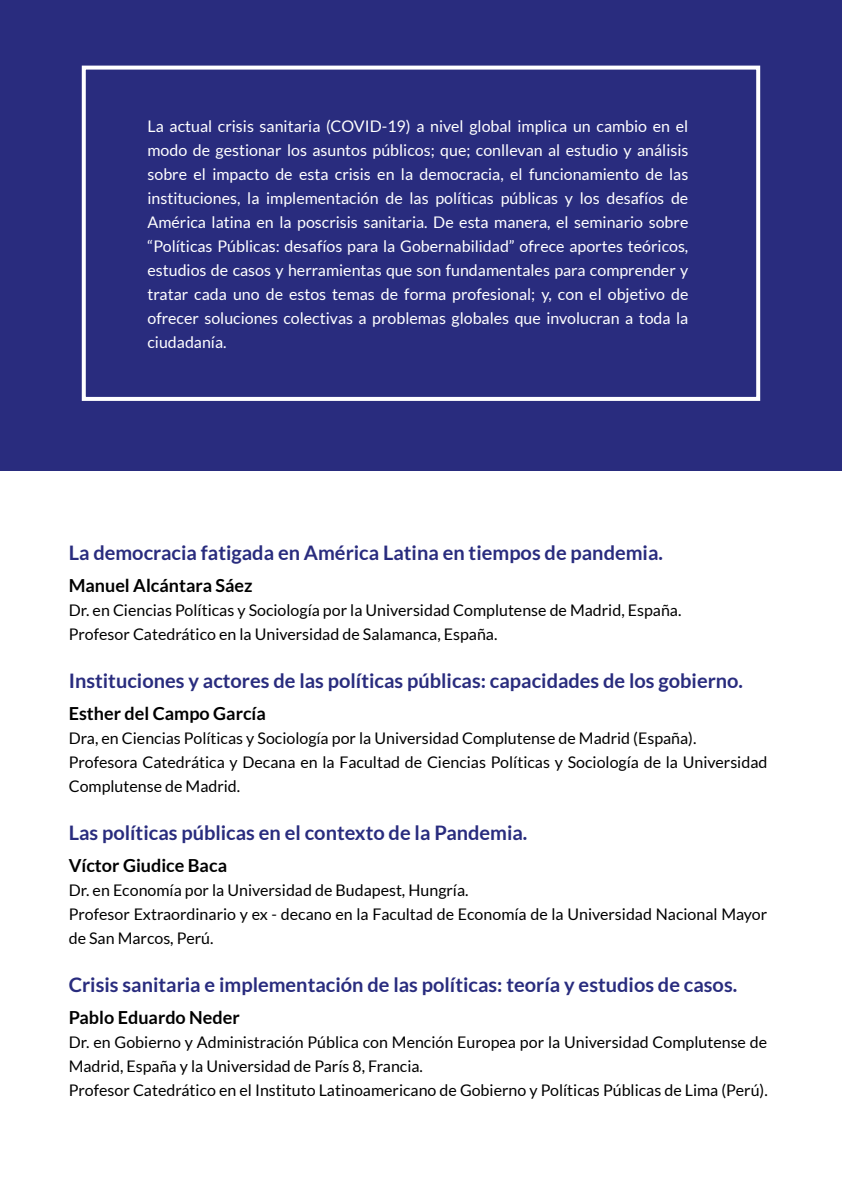
<style>
.page{position:relative;width:842px;height:1191px;background:#fff}
.page>*{position:absolute;margin:0;border:0;box-sizing:border-box;transform-origin:0 0}
.t1{font:700 20px "Lato";color:#292c7e}
.t2{font:700 18px "Lato";color:#000}
.t3{font:16px/24px "Lato";color:#000}
.t4{font:16px/24px "Lato";color:#fff;text-align:justify}
</style>
<div class="page">
<div style="left:0;top:0;width:842px;height:471px;background:#292c7e"></div>
<div style="left:82px;top:66px;width:678px;height:335px;border:4px solid #fff"></div>
<p class="t4" style="left:147px;top:114px;width:542px">La actual crisis sanitaria (COVID-19) a nivel global implica un cambio en el modo de gestionar los asuntos públicos; que; conllevan al estudio y análisis sobre el impacto de esta crisis en la democracia, el funcionamiento de las instituciones, la implementación de las políticas públicas y los desafíos de América latina en la poscrisis sanitaria. De esta manera, el seminario sobre “Políticas Públicas: desafíos para la Gobernabilidad” ofrece aportes teóricos, estudios de casos y herramientas que son fundamentales para comprender y tratar cada uno de estos temas de forma profesional; y, con el objetivo de ofrecer soluciones colectivas a problemas globales que involucran a toda la ciudadanía.</p>
<p class="t1" style="left:69px;top:541px;width:596px">La democracia fatigada en América Latina en tiempos de pandemia.</p>
<p class="t2" style="left:69px;top:575px;width:185px">Manuel Alcántara Sáez</p>
<p class="t3" style="left:69px;top:598px;width:614px">Dr. en Ciencias Políticas y Sociología por la Universidad Complutense de Madrid, España.<br>Profesor Catedrático en la Universidad de Salamanca, España.</p>
<p class="t1" style="left:69px;top:669px;width:676px">Instituciones y actores de las políticas públicas: capacidades de los gobierno.</p>
<p class="t2" style="left:69px;top:703px;width:199px">Esther del Campo García</p>
<p class="t3" style="left:69px;top:726px;width:700px">Dra, en Ciencias Políticas y Sociología por la Universidad Complutense de Madrid (España).<br>Profesora Catedrática y Decana en la Facultad de Ciencias Políticas y Sociología de la Universidad<br>Complutense de Madrid.</p>
<p class="t1" style="left:69px;top:821px;width:460px">Las políticas públicas en el contexto de la Pandemia.</p>
<p class="t2" style="left:69px;top:855px;width:160px">Víctor Giudice Baca</p>
<p class="t3" style="left:69px;top:878px;width:700px">Dr. en Economía por la Universidad de Budapest, Hungría.<br>Profesor Extraordinario y ex - decano en la Facultad de Economía de la Universidad Nacional Mayor de San Marcos, Perú.</p>
<p class="t1" style="left:69px;top:973px;width:670px">Crisis sanitaria e implementación de las políticas: teoría y estudios de casos.</p>
<p class="t2" style="left:69px;top:1007px;width:172px">Pablo Eduardo Neder</p>
<p class="t3" style="left:69px;top:1030px;width:700px">Dr. en Gobierno y Administración Pública con Mención Europea por la Universidad Complutense de<br>Madrid, España y la Universidad de París 8, Francia.<br>Profesor Catedrático en el Instituto Latinoamericano de Gobierno y Políticas Públicas de Lima (Perú).</p>
</div>
